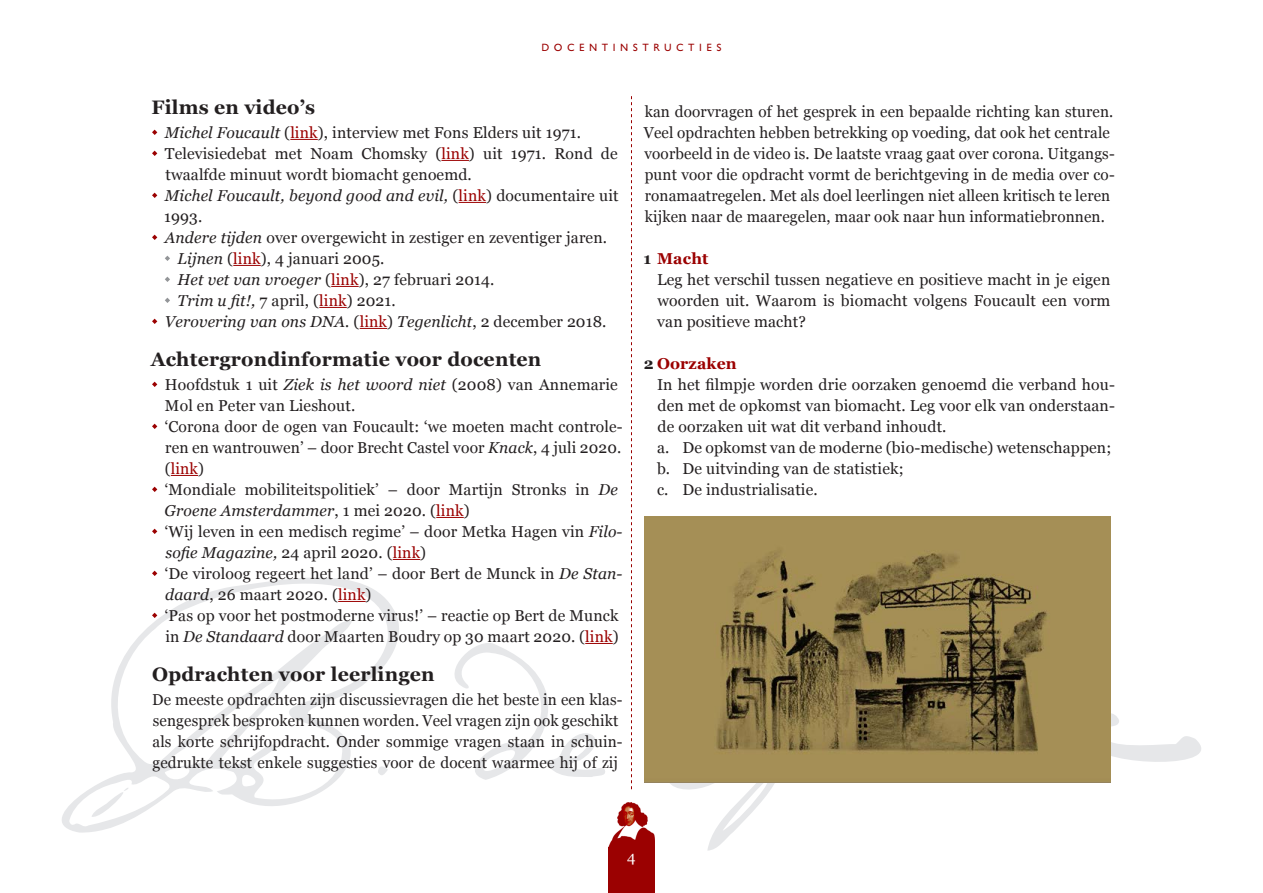
<style>
.page{position:relative;width:1263px;height:893px;background:#fff}
.page>*{position:absolute;margin:0;border:0;box-sizing:border-box;transform-origin:0 0}
.Subkopje{font:700 19.5px "Georgia";letter-spacing:.01em;color:#231f20}
.Platte_tekst{font:15.75px/21px "Georgia";letter-spacing:.01em;color:#231f20}
.Platte_tekst-2{font:italic 15.75px/21px "Georgia";letter-spacing:.01em;color:#231f20}
.Platte_tekst_inspr{font:15.75px "Georgia";letter-spacing:.01em;color:#231f20}
.Platte_tekst-3{font:700 15.75px "Georgia";letter-spacing:.01em;color:#9b0101}
.t1{font:15px "Gill Sans MT Pro";letter-spacing:.3em;color:#9b0101}
.t2{font:15px "Georgia";color:#fff}
.s1{font-style:italic}
.s2{color:#9b0101}
.s3{font-style:normal}
.s4{font-style:normal;color:#9b0101}
.s5{color:#231f20}
</style>
<div class="page">
<svg style="left:62px;top:577px;width:337px;height:256px"></svg>
<svg style="left:378px;top:764px;width:10px;height:14px"></svg>
<svg style="left:91px;top:773px;width:54px;height:47px"></svg>
<svg style="left:645px;top:713px;width:556px;height:138px"></svg>
<svg style="left:631px;top:96px;width:1px;height:693px"></svg>
<img style="left:608px;top:803px;width:47px;height:44px">
<div style="left:608px;top:847px;width:47px;height:46px;background:#9b0101"></div>
<svg style="left:290px;top:139px;width:28px;height:1px"></svg>
<svg style="left:441px;top:160px;width:28px;height:1px"></svg>
<svg style="left:459px;top:202px;width:27px;height:1px"></svg>
<svg style="left:233px;top:265px;width:28px;height:1px"></svg>
<svg style="left:331px;top:286px;width:28px;height:1px"></svg>
<svg style="left:319px;top:307px;width:28px;height:1px"></svg>
<svg style="left:360px;top:328px;width:27px;height:1px"></svg>
<svg style="left:171px;top:475px;width:27px;height:1px"></svg>
<svg style="left:436px;top:517px;width:28px;height:1px"></svg>
<svg style="left:393px;top:559px;width:27px;height:1px"></svg>
<svg style="left:338px;top:601px;width:28px;height:1px"></svg>
<svg style="left:454px;top:642px;width:159px;height:138px"></svg>
<svg style="left:152px;top:130px;width:5px;height:5px"></svg>
<svg style="left:152px;top:151px;width:5px;height:5px"></svg>
<svg style="left:152px;top:193px;width:5px;height:5px"></svg>
<svg style="left:152px;top:235px;width:5px;height:5px"></svg>
<svg style="left:165px;top:256px;width:5px;height:5px"></svg>
<svg style="left:165px;top:277px;width:5px;height:5px"></svg>
<svg style="left:165px;top:298px;width:5px;height:5px"></svg>
<svg style="left:152px;top:319px;width:5px;height:5px"></svg>
<svg style="left:152px;top:382px;width:5px;height:5px"></svg>
<svg style="left:152px;top:424px;width:5px;height:5px"></svg>
<svg style="left:152px;top:487px;width:5px;height:5px"></svg>
<svg style="left:152px;top:529px;width:5px;height:5px"></svg>
<svg style="left:152px;top:571px;width:5px;height:5px"></svg>
<svg style="left:152px;top:613px;width:5px;height:5px"></svg>
<img style="left:644px;top:516px;width:467px;height:266px">
<p class="t1" style="left:541px;top:37px;width:182px">docentinstructies</p>
<p class="Subkopje" style="left:152px;top:96px;width:165px">Films en video’s</p>
<p class="Platte_tekst" style="left:165px;top:122px;width:418px"><span class="s1">Michel Foucault</span> (<span class="s2">link</span>), interview met Fons Elders uit 1971.</p>
<p class="Platte_tekst" style="left:165px;top:143px;width:454px">Televisiedebat met Noam Chomsky (<span class="s2">link</span>) uit 1971. Rond de twaalfde minuut wordt biomacht genoemd.</p>
<p class="Platte_tekst-2" style="left:164px;top:184px;width:456px">Michel Foucault, beyond good and evil, <span class="s3">(</span><span class="s4">link</span><span class="s3">) documentaire uit<br>1993.</span></p>
<p class="Platte_tekst" style="left:165px;top:227px;width:444px"><span class="s1">Andere tijden</span> over overgewicht in zestiger en zeventiger jaren.</p>
<p class="Platte_tekst" style="left:178px;top:248px;width:208px"><span class="s1">Lijnen</span> (<span class="s2">link</span>), 4 januari 2005.</p>
<p class="Platte_tekst" style="left:178px;top:269px;width:318px"><span class="s1">Het vet van vroeger</span> (<span class="s2">link</span>), 27 februari 2014.</p>
<p class="Platte_tekst" style="left:178px;top:290px;width:220px"><span class="s1">Trim u fit!,</span> 7 april, (<span class="s2">link</span>) 2021.</p>
<p class="Platte_tekst-2" style="left:165px;top:310px;width:443px">Verovering van ons DNA. <span class="s3">(</span><span class="s4">link</span><span class="s3">)</span> Tegenlicht<span class="s3">, 2 december 2018.</span></p>
<p class="Subkopje" style="left:151px;top:348px;width:392px">Achtergrondinformatie voor docenten</p>
<p class="Platte_tekst" style="left:165px;top:374px;width:454px">Hoofdstuk 1 uit <span class="s1">Ziek is het woord niet</span> (2008) van Annemarie<br>Mol en Peter van Lieshout.</p>
<p class="Platte_tekst" style="left:165px;top:416px;width:459px;text-align:justify">‘Corona door de ogen van Foucault: ‘we moeten macht controle&shy;ren en wantrouwen’ – door Brecht Castel voor <span class="s1">Knack</span>, 4 juli 2020. (<span class="s2">link</span>)</p>
<p class="Platte_tekst" style="left:165px;top:479px;width:455px">‘Mondiale mobiliteitspolitiek’ – door Martijn Stronks in <span class="s1">De<br>Groene Amsterdammer</span>, 1 mei 2020. (<span class="s2">link</span>)</p>
<p class="Platte_tekst" style="left:165px;top:521px;width:459px">‘Wij leven in een medisch regime’ – door Metka Hagen vin <span class="s1">Filo&shy;sofie Magazine,</span> 24 april 2020. (<span class="s2">link</span>)</p>
<p class="Platte_tekst" style="left:165px;top:563px;width:459px">‘De viroloog regeert het land’ – door Bert de Munck in <span class="s1">De Stan&shy;daard</span>, 26 maart 2020. (<span class="s2">link</span>)</p>
<p class="Platte_tekst" style="left:165px;top:605px;width:455px">‘Pas op voor het postmoderne virus!’ – reactie op Bert de Munck in <span class="s1">De Standaard</span> door Maarten Boudry op 30 maart 2020. (<span class="s2">link</span>)</p>
<p class="Subkopje" style="left:152px;top:663px;width:284px">Opdrachten voor leerlingen</p>
<p class="Platte_tekst" style="left:152px;top:689px;width:472px">De meeste opdrachten zijn discussievragen die het beste in een klas&shy;sengesprek besproken kunnen worden. Veel vragen zijn ook geschikt als korte schrijfopdracht. Onder sommige vragen staan in schuin&shy;gedrukte tekst enkele suggesties voor de docent waarmee hij of zij</p>
<p class="Platte_tekst" style="left:644px;top:101px;width:473px">kan doorvragen of het gesprek in een bepaalde richting kan sturen.<br>Veel opdrachten hebben betrekking op voeding, dat ook het centrale voorbeeld in de video is. De laatste vraag gaat over corona. Uitgangs&shy;punt voor die opdracht vormt de berichtgeving in de media over co&shy;ronamaatregelen. Met als doel leerlingen niet alleen kritisch te leren kijken naar de maaregelen, maar ook naar hun informatiebronnen.</p>
<p class="Platte_tekst-3" style="left:643px;top:250px;width:67px"><span class="s5">1</span> Macht</p>
<p class="Platte_tekst" style="left:657px;top:269px;width:455px;text-align:justify">Leg het verschil tussen negatieve en positieve macht in je eigen woorden uit. Waarom is biomacht volgens Foucault een vorm van positieve macht?</p>
<p class="Platte_tekst-3" style="left:644px;top:355px;width:94px"><span class="s5">2</span> Oorzaken</p>
<p class="Platte_tekst" style="left:657px;top:374px;width:459px;text-align:justify">In het filmpje worden drie oorzaken genoemd die verband hou&shy;den met de opkomst van biomacht. Leg voor elk van onderstaan&shy;de oorzaken uit wat dit verband inhoudt.</p>
<p class="Platte_tekst_inspr" style="left:657px;top:439px;width:456px">a. De opkomst van de moderne (bio-medische) wetenschappen;</p>
<p class="Platte_tekst_inspr" style="left:657px;top:460px;width:248px">b. De uitvinding van de statistiek;</p>
<p class="Platte_tekst_inspr" style="left:657px;top:481px;width:162px">c. De industrialisatie.</p>
<p class="t2" style="left:627px;top:848px;width:10px">4</p>
</div>
